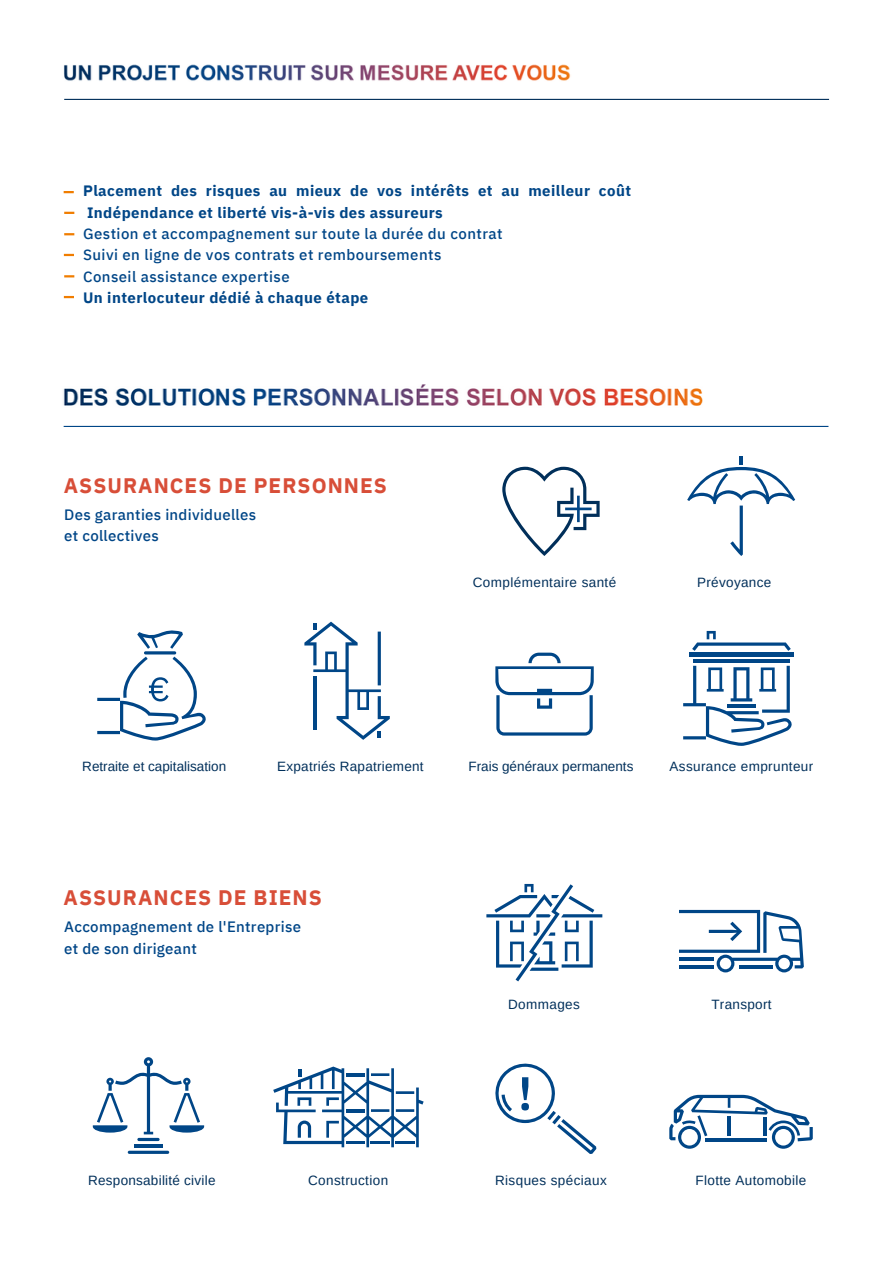
<style>
.page{position:relative;width:893px;height:1264px;background:#fff}
.page>*{position:absolute;margin:0;border:0;box-sizing:border-box;transform-origin:0 0}
.t1{font:700 21px "IBM Plex Sans";letter-spacing:.05em;color:#d84e38}
.t2{font:500 15px/21.3px "IBM Plex Sans";letter-spacing:.03em;color:#004687}
.t3{font:700 15px/21.3px "IBM Plex Sans";letter-spacing:.03em;color:#004687}
.t4{font:13.5px "Arimo";letter-spacing:.025em;color:#002f5a}
.t5{font:13.5px "Arimo";color:#002f5a}
</style>
<div class="page">
<hr style="left:144px;top:651px;width:32px;height:3px;background:#004687;border-radius:2px">
<svg style="left:137px;top:630px;width:46px;height:19px"></svg>
<svg style="left:97px;top:656px;width:109px;height:84px"></svg>
<hr style="left:128px;top:1150px;width:41px;height:3px;background:#004687;border-radius:2px">
<hr style="left:134px;top:1144px;width:29px;height:3px;background:#004687">
<svg style="left:137px;top:1137px;width:23px;height:4px"></svg>
<svg style="left:93px;top:1057px;width:111px;height:77px"></svg>
<svg style="left:304px;top:621px;width:86px;height:119px"></svg>
<svg style="left:273px;top:1066px;width:150px;height:81px"></svg>
<svg style="left:495px;top:652px;width:98px;height:83px"></svg>
<svg style="left:495px;top:1063px;width:101px;height:90px"></svg>
<svg style="left:502px;top:466px;width:97px;height:90px"></svg>
<svg style="left:486px;top:884px;width:116px;height:97px"></svg>
<svg style="left:679px;top:909px;width:124px;height:63px"></svg>
<svg style="left:687px;top:456px;width:108px;height:100px"></svg>
<hr style="left:693px;top:659px;width:96px;height:3px;background:#004687">
<hr style="left:689px;top:653px;width:104px;height:3px;background:#004687">
<svg style="left:692px;top:631px;width:98px;height:20px"></svg>
<svg style="left:683px;top:665px;width:108px;height:81px"></svg>
<hr style="left:727px;top:704px;width:28px;height:4px;background:#004687">
<svg style="left:669px;top:1094px;width:143px;height:54px"></svg>
<hr style="left:64px;top:426px;width:764px;height:1px;background:#004687">
<img style="left:63px;top:384px;width:639px;height:22px">
<hr style="left:64px;top:99px;width:765px;height:1px;background:#002f5a">
<svg style="left:64px;top:212px;width:10px;height:2px"></svg>
<svg style="left:64px;top:191px;width:10px;height:2px"></svg>
<svg style="left:64px;top:254px;width:10px;height:2px"></svg>
<svg style="left:64px;top:233px;width:10px;height:2px"></svg>
<svg style="left:64px;top:296px;width:10px;height:2px"></svg>
<svg style="left:64px;top:275px;width:10px;height:2px"></svg>
<img style="left:64px;top:65px;width:507px;height:16px">
<p class="t3" style="left:83px;top:180px;width:549px">Placement des risques au mieux de vos intérêts et au meilleur coût<br>Indépendance et liberté vis-à-vis des assureurs</p>
<p class="t2" style="left:83px;top:223px;width:421px">Gestion et accompagnement sur toute la durée du contrat</p>
<p class="t2" style="left:83px;top:244px;width:360px">Suivi en ligne de vos contrats et remboursements</p>
<p class="t2" style="left:83px;top:265px;width:208px">Conseil assistance expertise</p>
<p class="t3" style="left:83px;top:287px;width:287px">Un interlocuteur dédié à chaque étape</p>
<p class="t1" style="left:64px;top:471px;width:324px">ASSURANCES DE PERSONNES</p>
<p class="t2" style="left:64px;top:503px;width:193px">Des garanties individuelles et collectives</p>
<p class="t4" style="left:473px;top:574px;width:145px">Complémentaire santé</p>
<p class="t4" style="left:697px;top:574px;width:76px">Prévoyance</p>
<p class="t5" style="left:82px;top:758px;width:145px">Retraite et capitalisation</p>
<p class="t4" style="left:277px;top:758px;width:148px">Expatriés Rapatriement</p>
<p class="t5" style="left:468px;top:758px;width:166px">Frais généraux permanents</p>
<p class="t4" style="left:669px;top:758px;width:145px">Assurance emprunteur</p>
<p class="t1" style="left:64px;top:883px;width:260px">ASSURANCES DE BIENS</p>
<p class="t2" style="left:64px;top:916px;width:238px">Accompagnement de l'Entreprise et de son dirigeant</p>
<p class="t4" style="left:508px;top:996px;width:73px">Dommages</p>
<p class="t4" style="left:711px;top:996px;width:62px">Transport</p>
<p class="t4" style="left:88px;top:1172px;width:129px">Responsabilité civile</p>
<p class="t4" style="left:308px;top:1172px;width:82px">Construction</p>
<p class="t4" style="left:495px;top:1172px;width:113px">Risques spéciaux</p>
<p class="t4" style="left:695px;top:1172px;width:112px">Flotte Automobile</p>
</div>
